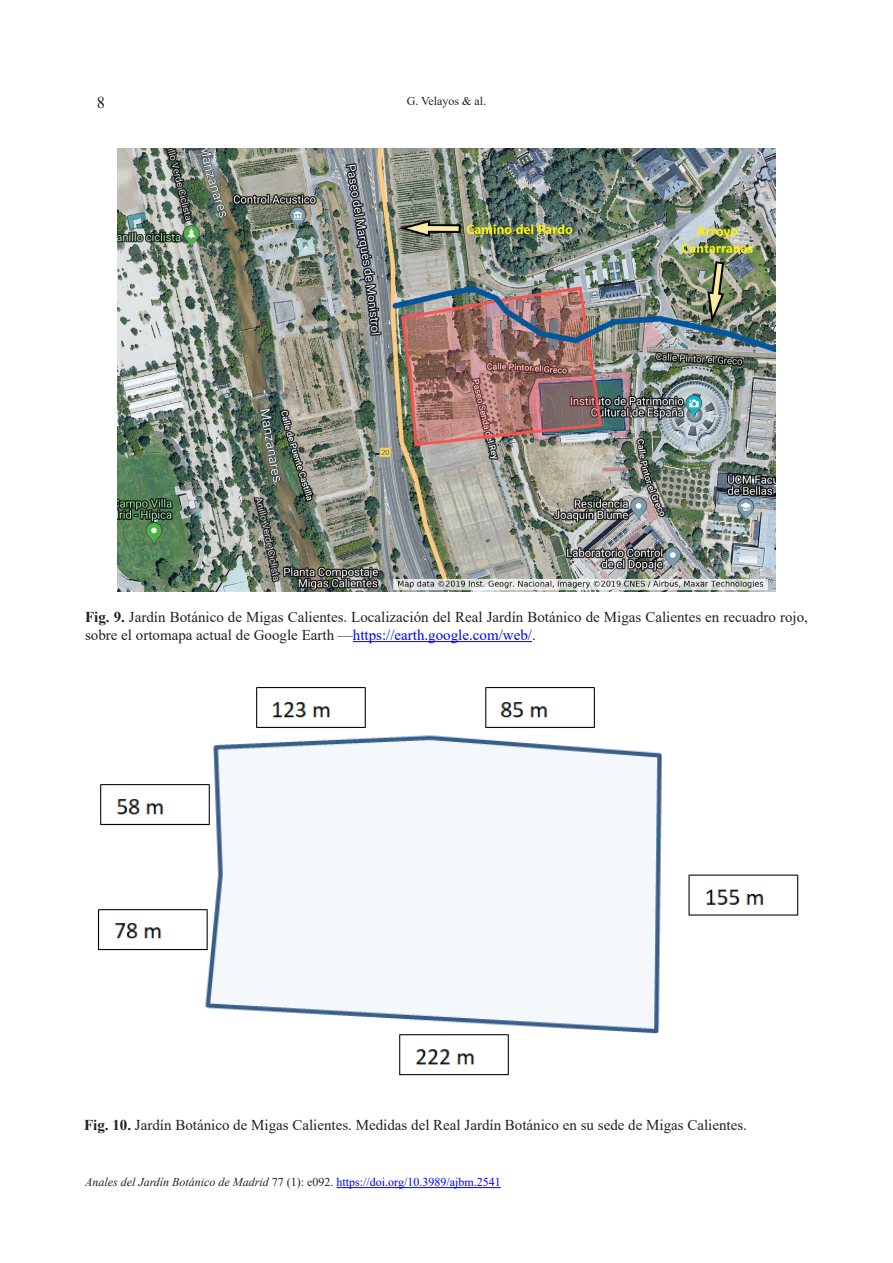
<style>
.page{position:relative;width:893px;height:1263px;background:#fff}
.page>*{position:absolute;margin:0;border:0;box-sizing:border-box;transform-origin:0 0}
.t1{font:16.5px "Times New Roman";color:#231f20}
.Titulo_articulo{font:15px/18px "Times New Roman";color:#231f20}
.t2{font:12px "Times New Roman";color:#00f}
.t3{font:12px "Times New Roman";color:#231f20}
.s1{font-weight:700}
.s2{color:#00f}
.s3{font-style:italic;color:#231f20}
.s4{color:#231f20}
</style>
<div class="page">
<hr style="left:337px;top:1187px;width:164px;height:1px;background:#00f">
<hr style="left:353px;top:641px;width:179px;height:1px;background:#00f">
<img style="left:97px;top:687px;width:702px;height:389px">
<img style="left:117px;top:149px;width:659px;height:442px">
<p class="t1" style="left:97px;top:90px;width:10px">8</p>
<p class="t3" style="left:407px;top:92px;width:81px">G. Velayos &amp; al.</p>
<p class="Titulo_articulo" style="left:85px;top:607px;width:724px"><span class="s1">Fig. 9.</span> Jardín Botánico de Migas Calientes. Localización del Real Jardín Botánico de Migas Calientes en recuadro rojo, sobre el ortomapa actual de Google Earth —<span class="s2">https://earth.google.com/web/</span>.</p>
<p class="Titulo_articulo" style="left:84px;top:1115px;width:664px"><span class="s1">Fig. 10.</span> Jardín Botánico de Migas Calientes. Medidas del Real Jardín Botánico en su sede de Migas Calientes.</p>
<p class="t2" style="left:85px;top:1174px;width:417px"><span class="s3">Anales del Jardín Botánico de Madrid</span> <span class="s4">77 (1): e092.</span> https://doi.org/10.3989/ajbm.2541</p>
</div>
